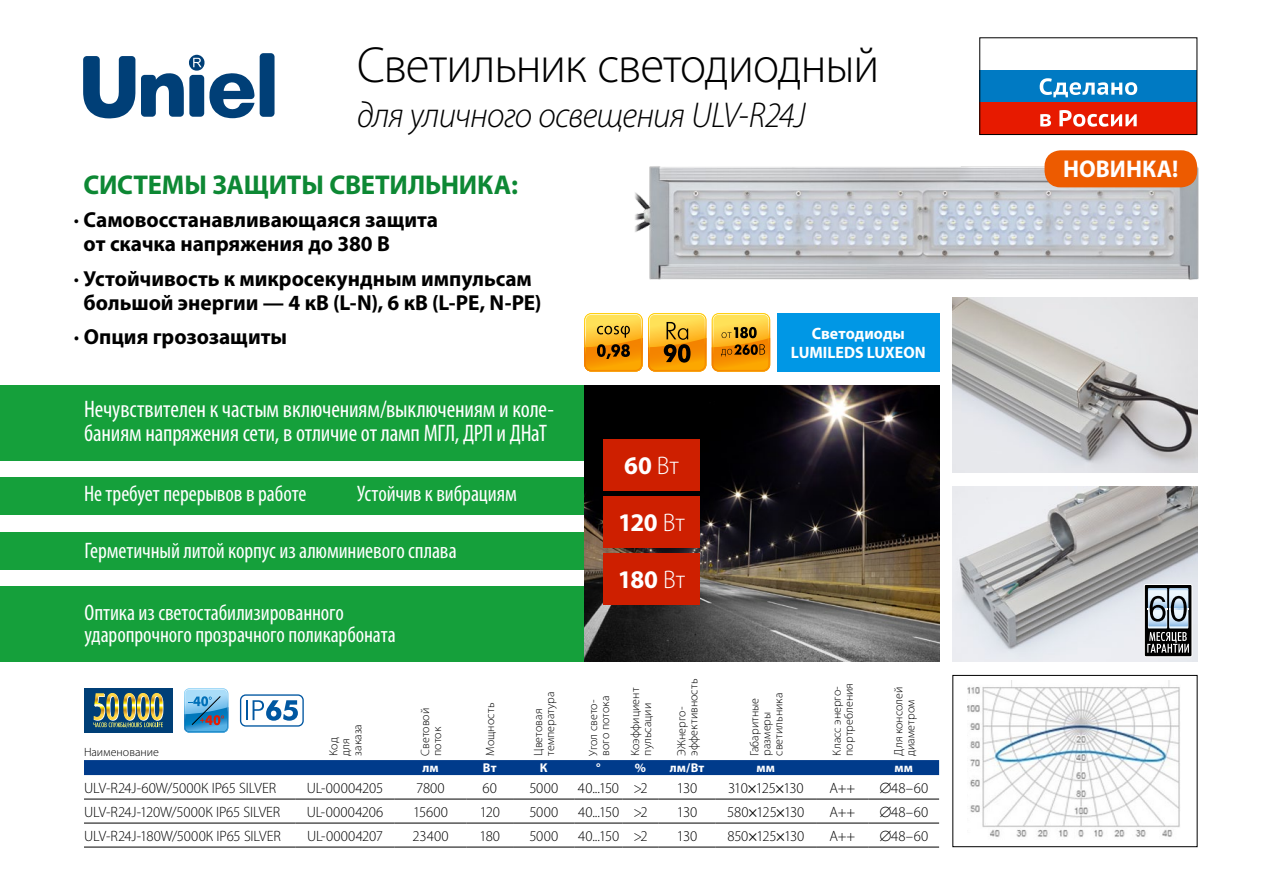
<style>
.page{position:relative;width:1263px;height:893px;background:#fff}
.page>*{position:absolute;margin:0;border:0;box-sizing:border-box;transform-origin:0 0}
.t1{font:300 51px "Myriad Pro";letter-spacing:-.025em;color:#000;scale:.96 1}
.t2{font:italic 300 36px "Myriad Pro";letter-spacing:-.025em;color:#000;scale:.96 1}
.t3{font:700 27.3px "Myriad Pro";letter-spacing:-.01em;color:#0d8834}
.t4{font:700 25.5px "Myriad Pro";letter-spacing:-.01em;color:#fff}
.t5{font:700 24.3px "Myriad Pro";color:#fff;scale:.96 1}
.t6{font:condensed 24px/24px "Myriad Pro";letter-spacing:-.005em;color:#fff}
.t7{font:condensed 22.5px/22.5px "Myriad Pro";letter-spacing:-.005em;color:#fff}
.t8{font:700 21.75px/24px "Myriad Pro";color:#000}
.t9{font:700 16.5px/19.5px "Myriad Pro";color:#fff;text-align:center;scale:.96 1}
.t10{font:300 15px "Myriad Pro";letter-spacing:-.01em;color:#000}
.t11{font:300 15px "Myriad Pro";letter-spacing:-.06em;color:#000}
.t12{font:300 15px "Myriad Pro";letter-spacing:.01em;color:#000}
.t13{font:700 12.75px "Myriad Pro";letter-spacing:.015em;color:#fff}
.t14{font:300 12px/12px "Myriad Pro";letter-spacing:.005em;color:#000}
.s1{font-weight:300}
.s2{font-weight:400}
</style>
<div class="page">
<div style="left:0;top:385px;width:651px;height:75px;background:#15a03b"></div>
<div style="left:0;top:477px;width:651px;height:38px;background:#15a03b"></div>
<div style="left:0;top:532px;width:651px;height:37px;background:#15a03b"></div>
<div style="left:0;top:586px;width:651px;height:75px;background:#15a03b"></div>
<div style="left:84px;top:760px;width:855px;height:15px;background:#003b8b"></div>
<hr style="left:84px;top:847px;width:212px;height:1px;background:#000">
<hr style="left:394px;top:847px;width:72px;height:1px;background:#000">
<hr style="left:466px;top:847px;width:47px;height:1px;background:#000">
<hr style="left:513px;top:847px;width:61px;height:1px;background:#000">
<hr style="left:716px;top:847px;width:100px;height:1px;background:#000">
<hr style="left:296px;top:847px;width:98px;height:1px;background:#000">
<hr style="left:574px;top:847px;width:48px;height:1px;background:#000">
<hr style="left:622px;top:847px;width:36px;height:1px;background:#000">
<hr style="left:658px;top:847px;width:58px;height:1px;background:#000">
<hr style="left:816px;top:847px;width:52px;height:1px;background:#000">
<hr style="left:868px;top:847px;width:71px;height:1px;background:#000">
<hr style="left:84px;top:799px;width:212px;height:1px;background:#000">
<hr style="left:296px;top:799px;width:98px;height:1px;background:#000">
<hr style="left:394px;top:799px;width:72px;height:1px;background:#000">
<hr style="left:466px;top:799px;width:47px;height:1px;background:#000">
<hr style="left:513px;top:799px;width:61px;height:1px;background:#000">
<hr style="left:574px;top:799px;width:48px;height:1px;background:#000">
<hr style="left:622px;top:799px;width:36px;height:1px;background:#000">
<hr style="left:658px;top:799px;width:58px;height:1px;background:#000">
<hr style="left:716px;top:799px;width:100px;height:1px;background:#000">
<hr style="left:816px;top:799px;width:52px;height:1px;background:#000">
<hr style="left:868px;top:799px;width:71px;height:1px;background:#000">
<hr style="left:84px;top:823px;width:212px;height:1px;background:#000">
<hr style="left:296px;top:823px;width:98px;height:1px;background:#000">
<hr style="left:394px;top:823px;width:72px;height:1px;background:#000">
<hr style="left:466px;top:823px;width:47px;height:1px;background:#000">
<hr style="left:513px;top:823px;width:61px;height:1px;background:#000">
<hr style="left:574px;top:823px;width:48px;height:1px;background:#000">
<hr style="left:622px;top:823px;width:36px;height:1px;background:#000">
<hr style="left:658px;top:823px;width:58px;height:1px;background:#000">
<hr style="left:716px;top:823px;width:100px;height:1px;background:#000">
<hr style="left:816px;top:823px;width:52px;height:1px;background:#000">
<hr style="left:868px;top:823px;width:71px;height:1px;background:#000">
<div style="left:240px;top:694px;width:64px;height:33px;border:1px solid #0057a1;border-radius:5px"></div>
<hr style="left:246px;top:700px;width:2px;height:20px;background:#0057a1">
<svg style="left:253px;top:700px;width:45px;height:21px"></svg>
<img style="left:952px;top:486px;width:245px;height:175px">
<img style="left:967px;top:680px;width:213px;height:157px">
<div style="left:952px;top:675px;width:245px;height:172px;border:1px solid #000"></div>
<img style="left:952px;top:298px;width:245px;height:175px">
<img style="left:635px;top:158px;width:564px;height:122px">
<svg style="left:184px;top:688px;width:44px;height:45px;background:#62a4cf"></svg>
<svg style="left:712px;top:313px;width:58px;height:59px;background:#e2a123"></svg>
<div style="left:260px;top:53px;width:14px;height:64px;background:#003f77;border-radius:4px"></div>
<svg style="left:83px;top:56px;width:52px;height:63px"></svg>
<svg style="left:141px;top:55px;width:113px;height:63px"></svg>
<div style="left:1044px;top:150px;width:153px;height:37px;background:#ed5b00;border-radius:16px"></div>
<img style="left:584px;top:385px;width:355px;height:276px">
<div style="left:84px;top:688px;width:88px;height:45px;background:#003f77"></div>
<svg style="left:93px;top:693px;width:71px;height:35px"></svg>
<div style="left:603px;top:496px;width:97px;height:52px;background:#ce1f00"></div>
<div style="left:603px;top:553px;width:97px;height:52px;background:#ce1f00"></div>
<div style="left:603px;top:439px;width:97px;height:52px;background:#ce1f00"></div>
<svg style="left:584px;top:313px;width:122px;height:59px;background:#e1a42d"></svg>
<div style="left:777px;top:313px;width:162px;height:59px;background:#0097e5"></div>
<div style="left:1144px;top:584px;width:48px;height:73px;background:#000;border-radius:2px"></div>
<div style="left:1144px;top:584px;width:48px;height:73px;border:1px solid #fff;border-radius:2px"></div>
<svg style="left:1147px;top:588px;width:42px;height:65px"></svg>
<div style="left:980px;top:70px;width:217px;height:32px;background:#007ac3"></div>
<div style="left:980px;top:102px;width:217px;height:32px;background:#e71a00"></div>
<svg style="left:1040px;top:78px;width:97px;height:19px"></svg>
<svg style="left:1040px;top:114px;width:11px;height:13px"></svg>
<svg style="left:1059px;top:110px;width:78px;height:17px"></svg>
<div style="left:979px;top:38px;width:218px;height:97px;border:1px solid #000"></div>
<h1 class="t1" style="left:357px;top:37px;width:546px">Светильник светодиодный</h1>
<h2 class="t2" style="left:357px;top:94px;width:469px">для уличного освещения ULV-R24J</h2>
<h3 class="t3" style="left:84px;top:167px;width:436px">СИСТЕМЫ ЗАЩИТЫ СВЕТИЛЬНИКА:</h3>
<h3 class="t8" style="left:84px;top:207px;width:356px;text-indent:-10px"><span class="s1">•</span> Самовосстанавливающаяся защита от скачка напряжения до 380 В</h3>
<h3 class="t8" style="left:74px;top:266px;width:469px;text-align:center"><span class="s1">•</span> Устойчивость к микросекундным импульсам большой энергии — 4 кВ (L-N), 6 кВ (L-PE, N-PE)</h3>
<h3 class="t8" style="left:74px;top:324px;width:215px">∙ Опция грозозащиты</h3>
<h3 class="t6" style="left:84px;top:397px;width:471px">Нечувствителен к частым включениям/выключениям и коле&shy;баниям напряжения сети, в отличие от ламп МГЛ, ДРЛ и ДНаТ</h3>
<h3 class="t7" style="left:84px;top:482px;width:224px">Не требует перерывов в работе</h3>
<h3 class="t7" style="left:357px;top:482px;width:161px">Устойчив к вибрациям</h3>
<h3 class="t7" style="left:85px;top:539px;width:374px">Герметичный литой корпус из алюминиевого сплава</h3>
<h3 class="t7" style="left:85px;top:601px;width:313px">Оптика из светостабилизированного ударопрочного прозрачного поликарбоната</h3>
<h3 class="t4" style="left:624px;top:448px;width:56px">60 <span class="s1">Вт</span></h3>
<h3 class="t4" style="left:618px;top:505px;width:68px">120 <span class="s1">Вт</span></h3>
<h3 class="t4" style="left:618px;top:562px;width:69px">180 <span class="s1">Вт</span></h3>
<p class="t14" style="left:84px;top:746px;width:77px">Наименование</p>
<p class="t14" style="left:328px;top:756px;width:33px;rotate:-90deg">Код для заказа</p>
<p class="t14" style="left:419px;top:756px;width:49px;rotate:-90deg">Световой поток</p>
<p class="t14" style="left:484px;top:756px;width:55px;rotate:-90deg">Мощность</p>
<p class="t14" style="left:532px;top:756px;width:66px;rotate:-90deg">Цветовая температура</p>
<p class="t14" style="left:587px;top:756px;width:61px;rotate:-90deg">Угол свето&shy;вого потока</p>
<p class="t14" style="left:629px;top:756px;width:70px;rotate:-90deg">Коэффициент пульсации</p>
<p class="t14" style="left:676px;top:756px;width:79px;rotate:-90deg">ЭЖнерго&shy;эффективность</p>
<p class="t9" style="left:791px;top:323px;width:142px">Светодиоды<br>LUMILEDS LUXEON</p>
<p class="t14" style="left:748px;top:756px;width:64px;rotate:-90deg">Габаритные размеры светильника</p>
<p class="t14" style="left:831px;top:756px;width:74px;rotate:-90deg">Класс энерго&shy;портребления</p>
<p class="t14" style="left:892px;top:756px;width:71px;rotate:-90deg">Для консолей диаметром</p>
<p class="t13" style="left:422px;top:759px;width:18px">лм</p>
<p class="t13" style="left:483px;top:759px;width:15px">Вт</p>
<p class="t13" style="left:540px;top:759px;width:9px">К</p>
<p class="t13" style="left:596px;top:759px;width:6px">°</p>
<p class="t13" style="left:635px;top:759px;width:13px">%</p>
<p class="t13" style="left:670px;top:759px;width:36px">лм/Вт</p>
<p class="t13" style="left:757px;top:759px;width:20px">мм</p>
<p class="t13" style="left:895px;top:759px;width:20px">мм</p>
<p class="t10" style="left:84px;top:779px;width:194px">ULV-R24J-60W/5000К IP65 SILVER</p>
<p class="t10" style="left:307px;top:779px;width:78px">UL-00004205</p>
<p class="t10" style="left:416px;top:779px;width:30px">7800</p>
<p class="t10" style="left:483px;top:779px;width:16px">60</p>
<p class="t10" style="left:529px;top:779px;width:30px">5000</p>
<p class="t10" style="left:578px;top:779px;width:71px">40...150 &gt;2</p>
<p class="t10" style="left:677px;top:779px;width:22px">130</p>
<p class="t11" style="left:728px;top:779px;width:77px">310<span class="s2">×</span>125<span class="s2">×</span>130</p>
<p class="t10" style="left:829px;top:779px;width:27px">А++</p>
<p class="t10" style="left:879px;top:779px;width:50px">∅48–60</p>
<p class="t10" style="left:84px;top:803px;width:198px">ULV-R24J-120W/5000К IP65 SILVER</p>
<p class="t12" style="left:307px;top:803px;width:78px">UL-00004206</p>
<p class="t10" style="left:413px;top:803px;width:36px">15600</p>
<p class="t10" style="left:480px;top:803px;width:22px">120</p>
<p class="t10" style="left:529px;top:803px;width:30px">5000</p>
<p class="t10" style="left:578px;top:803px;width:71px">40...150 &gt;2</p>
<p class="t10" style="left:677px;top:803px;width:22px">130</p>
<p class="t10" style="left:727px;top:803px;width:79px">580<span class="s2">×</span>125<span class="s2">×</span>130</p>
<p class="t10" style="left:829px;top:803px;width:27px">А++</p>
<p class="t10" style="left:879px;top:803px;width:50px">∅48–60</p>
<p class="t10" style="left:84px;top:827px;width:198px">ULV-R24J-180W/5000К IP65 SILVER</p>
<p class="t10" style="left:307px;top:827px;width:77px">UL-00004207</p>
<p class="t10" style="left:412px;top:827px;width:38px">23400</p>
<p class="t10" style="left:479px;top:827px;width:22px">180</p>
<p class="t10" style="left:529px;top:827px;width:30px">5000</p>
<p class="t10" style="left:578px;top:827px;width:71px">40...150 &gt;2</p>
<p class="t10" style="left:677px;top:827px;width:22px">130</p>
<p class="t10" style="left:727px;top:827px;width:78px">850<span class="s2">×</span>125<span class="s2">×</span>130</p>
<p class="t10" style="left:829px;top:827px;width:27px">А++</p>
<p class="t10" style="left:880px;top:827px;width:50px">∅48–60</p>
<h3 class="t5" style="left:1063px;top:153px;width:122px">НОВИНКА!</h3>
</div>
